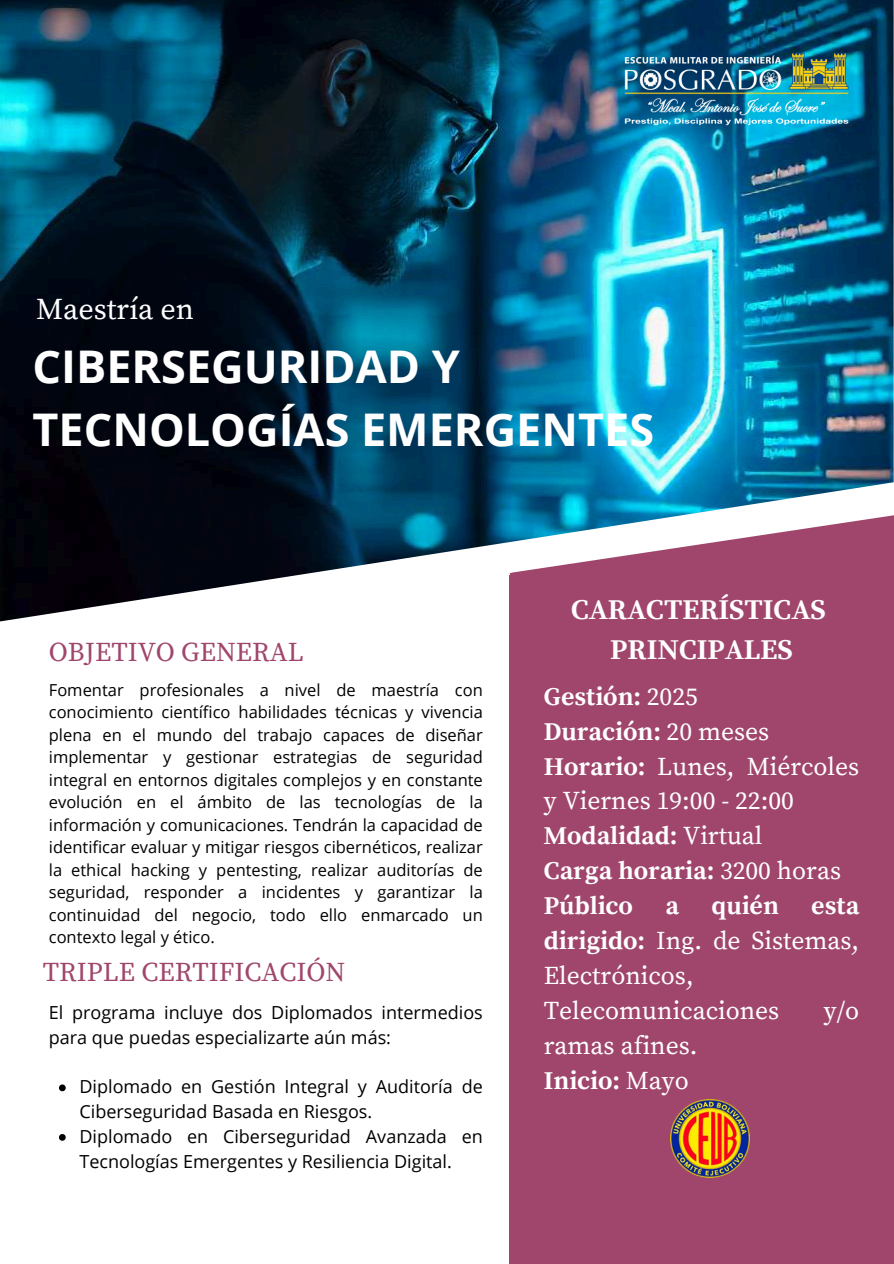
<style>
.page{position:relative;width:894px;height:1264px;background:#fff}
.page>*{position:absolute;margin:0;border:0;box-sizing:border-box;transform-origin:0 0}
.t1{font:700 45px/63px "Open Sans";color:#fff}
.t2{font:30px "Source Serif Pro";color:#fff}
.t3{font:700 28.5px/39.3px "Source Serif Pro";color:#fff;text-align:center}
.t4{font:27px "Source Serif Pro";color:#a0466c}
.t5{font:25.5px/34.8px "Source Serif Pro";color:#fff}
.t6{font:700 25.5px "Source Serif Pro";color:#fff}
.t7{font:18px/24.8px "Open Sans";color:#000}
.t8{font:16.5px/22.5px "Open Sans";color:#000;text-align:justify}
.s1{font-weight:700}
</style>
<div class="page">
<img style="left:0;top:0;width:893px;height:621px">
<svg style="left:509px;top:513px;width:384px;height:62px"></svg>
<div style="left:509px;top:575px;width:384px;height:688px;background:#a0466c"></div>
<img style="left:670px;top:1099px;width:79px;height:78px">
<img style="left:613px;top:49px;width:245px;height:81px">
<svg style="left:59px;top:1084px;width:7px;height:7px"></svg>
<svg style="left:59px;top:1134px;width:7px;height:6px"></svg>
<h2 class="t2" style="left:36px;top:291px;width:159px">Maestría en</h2>
<h5 class="t1" style="left:33px;top:334px;width:623px">CIBERSEGURIDAD Y<br>TECNOLOGÍAS EMERGENTES</h5>
<p class="t4" style="left:49px;top:635px;width:256px">OBJETIVO GENERAL</p>
<h3 class="t8" style="left:49px;top:678px;width:435px">Fomentar profesionales a nivel de maestría con conocimiento científico habilidades técnicas y vivencia plena en el mundo del trabajo capaces de diseñar implementar y gestionar estrategias de seguridad integral en entornos digitales complejos y en constante evolución en el ámbito de las tecnologías de la información y comunicaciones. Tendrán la capacidad de identificar evaluar y mitigar riesgos cibernéticos, realizar la ethical hacking y pentesting, realizar auditorías de seguridad, responder a incidentes y garantizar la continuidad del negocio, todo ello enmarcado un contexto legal y ético.</h3>
<p class="t4" style="left:43px;top:955px;width:304px">TRIPLE CERTIFICACIÓN</p>
<h3 class="t7" style="left:49px;top:999px;width:435px">El programa incluye dos Diplomados intermedios para que puedas especializarte aún más:</h3>
<p class="t7" style="left:79px;top:1074px;width:405px">Diplomado en Gestión Integral y Auditoría de<br>Ciberseguridad Basada en Riesgos.</p>
<p class="t7" style="left:79px;top:1123px;width:405px">Diplomado en Ciberseguridad Avanzada en<br>Tecnologías Emergentes y Resiliencia Digital.</p>
<p class="t3" style="left:571px;top:591px;width:256px">CARACTERÍSTICAS<br>PRINCIPALES</p>
<h4 class="t5" style="left:543px;top:680px;width:317px"><span class="s1">Gestión:</span> 2025<br><span class="s1">Duración:</span> 20 meses<br><span class="s1">Horario:</span> Lunes, Miércoles y Viernes 19:00 - 22:00<br><span class="s1">Modalidad:</span> Virtual<br><span class="s1">Carga horaria:</span> 3200 horas<br><span class="s1">Público</span></h4>
<h4 class="t6" style="left:665px;top:890px;width:15px">a</h4>
<h4 class="t6" style="left:711px;top:890px;width:69px">quién</h4>
<h4 class="t5" style="left:543px;top:889px;width:317px;text-indent:267px"><span class="s1">esta dirigido:</span> Ing. de Sistemas,<br>Electrónicos,<br>Telecomunicaciones</h4>
<h4 class="t5" style="left:823px;top:993px;width:37px">y/o</h4>
<h4 class="t5" style="left:543px;top:1028px;width:155px">ramas afines.<br><span class="s1">Inicio:</span> Mayo</h4>
</div>
